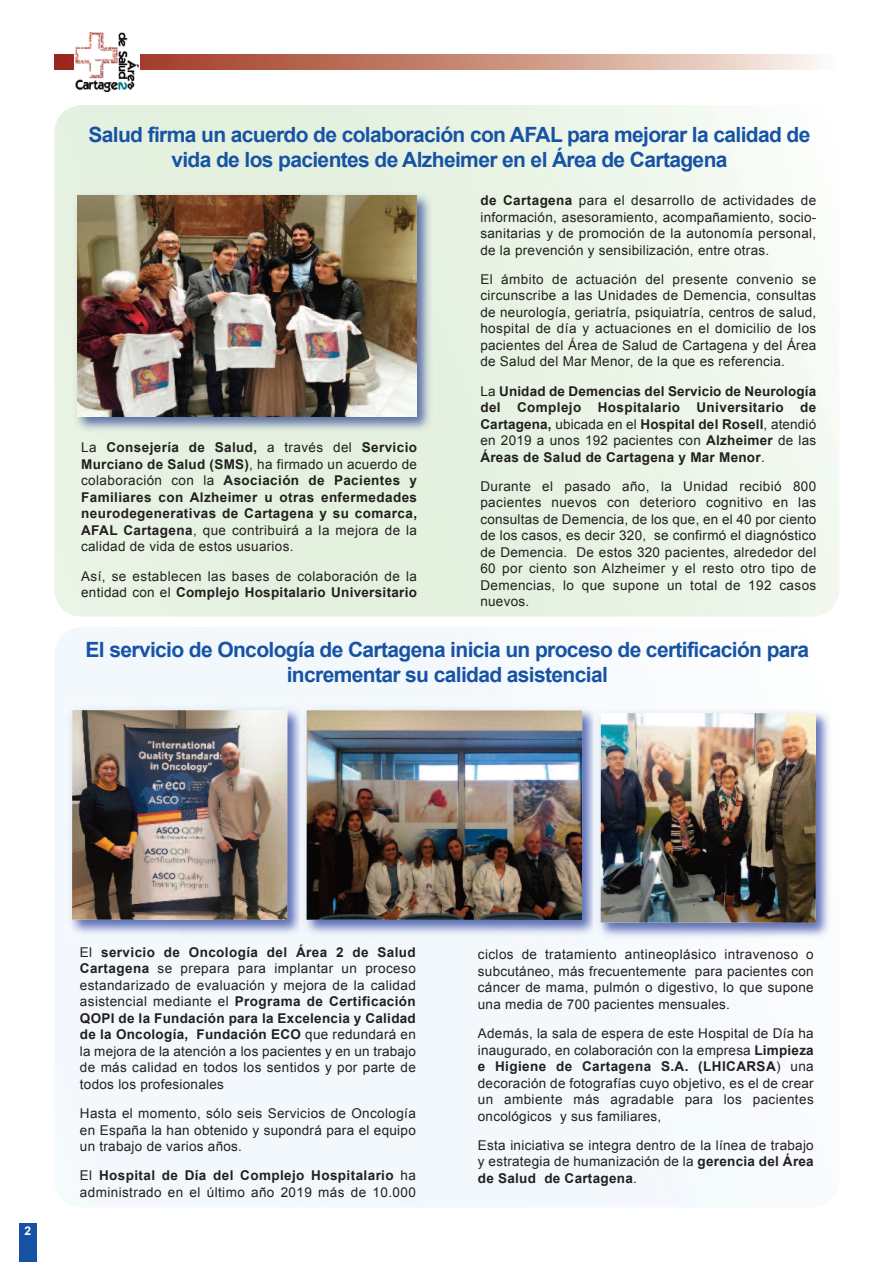
<style>
.page{position:relative;width:893px;height:1263px;background:#fff}
.page>*{position:absolute;margin:0;border:0;box-sizing:border-box;transform-origin:0 0}
.t1{font:700 21px/25.2px "Arial";letter-spacing:-.03em;color:#1753a4;text-align:center}
.t2{font:13.5px/16.5px "Arial";letter-spacing:.02em;color:#231f20;text-align:justify}
.t3{font:700 13.5px/16.5px "Arial";letter-spacing:.025em;color:#231f20;text-align:justify}
.t4{font:700 12px "Arial";color:#fff}
.s1{font-weight:400}
.s2{font-weight:700}
</style>
<div class="page">
<img style="left:54px;top:54px;width:766px;height:16px">
<div style="left:19px;top:1224px;width:17px;height:38px;background:#1753a4"></div>
<div style="left:75px;top:33px;width:65px;height:61px;background:#fff"></div>
<img style="left:75px;top:33px;width:63px;height:58px">
<img style="left:71px;top:189px;width:366px;height:246px">
<img style="left:78px;top:196px;width:339px;height:220px">
<img style="left:307px;top:704px;width:294px;height:235px">
<img style="left:307px;top:710px;width:275px;height:210px">
<img style="left:65px;top:703px;width:242px;height:236px">
<img style="left:300px;top:704px;width:7px;height:235px">
<img style="left:72px;top:710px;width:215px;height:210px">
<img style="left:594px;top:706px;width:241px;height:236px">
<img style="left:594px;top:706px;width:7px;height:233px">
<img style="left:601px;top:713px;width:215px;height:210px">
<h1 class="t1" style="left:88px;top:122px;width:723px">Salud firma un acuerdo de colaboración con AFAL para mejorar la calidad de vida de los pacientes de Alzheimer en el Área de Cartagena</h1>
<p class="t3" style="left:81px;top:439px;width:337px"><span class="s1">La</span> Consejería de Salud, <span class="s1">a través del</span> Servicio Murciano de Salud (SMS)<span class="s1">, ha firmado un acuerdo de colaboración con la</span> Asociación de Pacientes y Familiares con Alzheimer u otras enfermedades neurodegenerativas de Cartagena y su comarca, AFAL Cartagena<span class="s1">, que contribuirá a la mejora de la calidad de vida de estos usuarios.</span></p>
<p class="t2" style="left:81px;top:568px;width:337px">Así, se establecen las bases de colaboración de la entidad con el <span class="s2">Complejo Hospitalario Universitario</span></p>
<p class="t2" style="left:480px;top:192px;width:337px"><span class="s2">de Cartagena</span> para el desarrollo de actividades de información, asesoramiento, acompañamiento, socio&shy;sanitarias y de promoción de la autonomía personal, de la prevención y sensibilización, entre otras.</p>
<p class="t2" style="left:480px;top:271px;width:337px">El ámbito de actuación del presente convenio se circunscribe a las Unidades de Demencia, consultas de neurología, geriatría, psiquiatría, centros de salud, hospital de día y actuaciones en el domicilio de los pacientes del Área de Salud de Cartagena y del Área de Salud del Mar Menor, de la que es referencia.</p>
<p class="t3" style="left:480px;top:383px;width:337px"><span class="s1">La</span> Unidad de Demencias del Servicio de Neurología del Complejo Hospitalario Universitario de Cartagena, <span class="s1">ubicada en el</span> Hospital del Rosell<span class="s1">, atendió en 2019 a unos 192 pacientes con</span> Alzheimer <span class="s1">de las </span>Áreas de Salud de Cartagena y Mar Menor<span class="s1">.</span></p>
<p class="t2" style="left:480px;top:478px;width:337px">Durante el pasado año, la Unidad recibió 800 pacientes nuevos con deterioro cognitivo en las consultas de Demencia, de los que, en el 40 por ciento de los casos, es decir 320, se confirmó el diagnóstico de Demencia. De estos 320 pacientes, alrededor del 60 por ciento son Alzheimer y el resto otro tipo de Demencias, lo que supone un total de 192 casos nuevos.</p>
<h1 class="t1" style="left:86px;top:637px;width:725px">El servicio de Oncología de Cartagena inicia un proceso de certificación para incrementar su calidad asistencial</h1>
<p class="t4" style="left:24px;top:1224px;width:8px">2</p>
<p class="t2" style="left:80px;top:944px;width:337px">El <span class="s2">servicio de Oncología del Área 2 de Salud Cartagena</span> se prepara para implantar un proceso estandarizado de evaluación y mejora de la calidad asistencial mediante el <span class="s2">Programa de Certificación QOPI de la Fundación para la Excelencia y Calidad de la Oncología, Fundación ECO</span> que redundará en la mejora de la atención a los pacientes y en un trabajo de más calidad en todos los sentidos y por parte de todos los profesionales</p>
<p class="t2" style="left:80px;top:1105px;width:337px">Hasta el momento, sólo seis Servicios de Oncología en España la han obtenido y supondrá para el equipo un trabajo de varios años.</p>
<p class="t2" style="left:80px;top:1167px;width:337px">El <span class="s2">Hospital de Día del Complejo Hospitalario</span> ha administrado en el último año 2019 más de 10.000</p>
<p class="t2" style="left:478px;top:946px;width:337px">ciclos de tratamiento antineoplásico intravenoso o subcutáneo, más frecuentemente para pacientes con cáncer de mama, pulmón o digestivo, lo que supone una media de 700 pacientes mensuales.</p>
<p class="t2" style="left:478px;top:1025px;width:337px">Además, la sala de espera de este Hospital de Día ha inaugurado, en colaboración con la empresa <span class="s2">Limpieza e Higiene de Cartagena S.A. (LHICARSA</span>) una decoración de fotografías cuyo objetivo, es el de crear un ambiente más agradable para los pacientes oncológicos y sus familiares,</p>
<p class="t2" style="left:478px;top:1137px;width:337px">Esta iniciativa se integra dentro de la línea de trabajo y estrategia de humanización de la <span class="s2">gerencia del Área de Salud de Cartagena</span>.</p>
</div>
